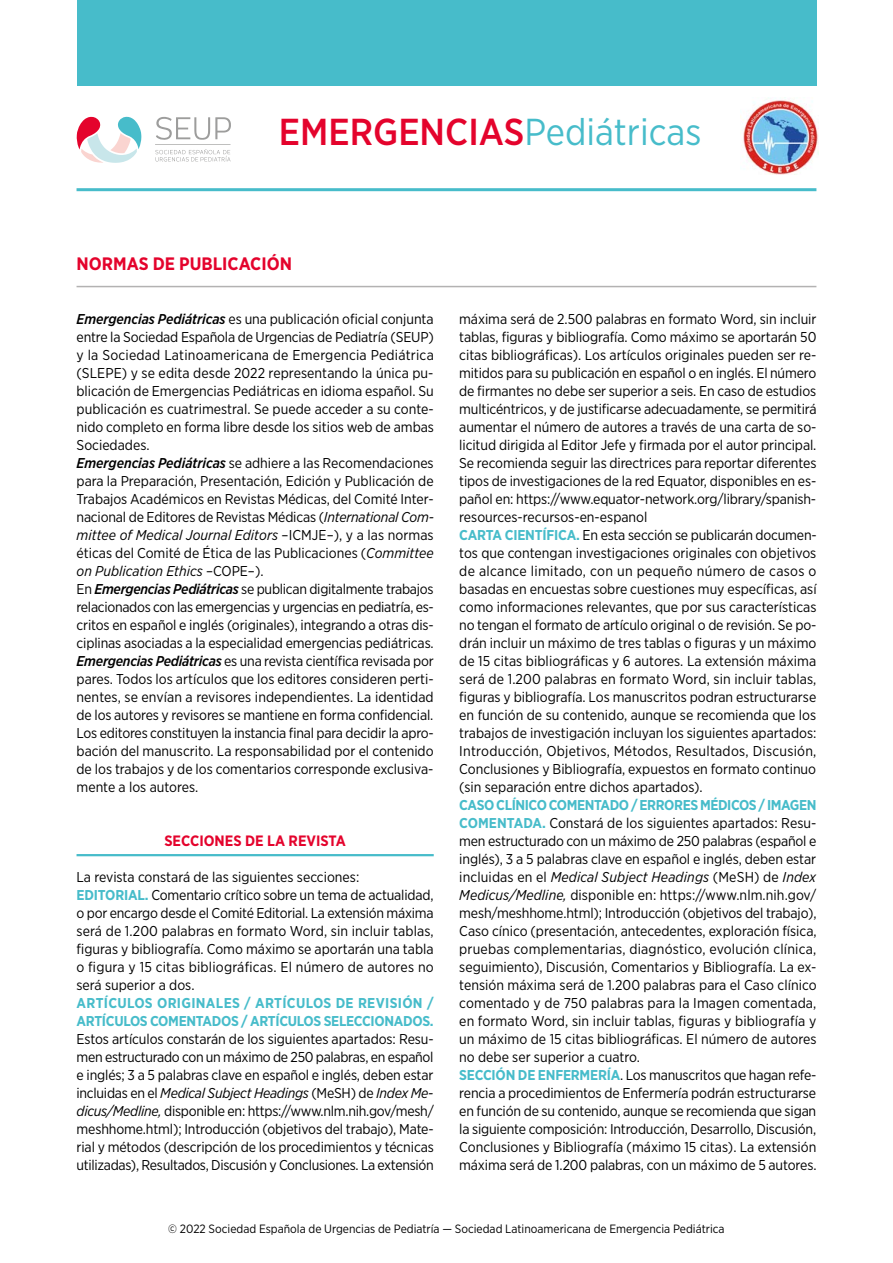
<style>
.page{position:relative;width:893px;height:1263px;background:#fff}
.page>*{position:absolute;margin:0;border:0;box-sizing:border-box;transform-origin:0 0}
.t1{font:500 37.5px "Gotham Narrow";color:#e4032c}
.t2{font:700 18px "Gotham Narrow";color:#e4032c}
.t3{font:700 15px "Gotham Narrow";color:#e4032c}
.t4{font:14.25px/18px "Gotham Narrow";letter-spacing:-.005em;color:#000}
.t5{font:700 14.25px/18px "Gotham Narrow";letter-spacing:-.02em;color:#47bcca}
.t6{font:12px "Gotham Narrow";color:#000}
.s1{font-weight:400;color:#47bcca}
.s2{font-weight:500;font-style:italic}
.s3{font-style:italic}
.s4{font-weight:700;color:#47bcca}
</style>
<div class="page">
<hr style="left:77px;top:188px;width:739px;height:3px;background:#47bcca">
<hr style="left:77px;top:286px;width:739px;height:1px;background:#b3b2b2">
<hr style="left:77px;top:854px;width:357px;height:2px;background:#47bcca">
<img style="left:743px;top:100px;width:76px;height:75px">
<svg style="left:77px;top:116px;width:64px;height:47px"></svg>
<svg style="left:155px;top:117px;width:76px;height:45px"></svg>
<div style="left:77px;top:0;width:739px;height:85px;background:#47bcca"></div>
<h1 class="t1" style="left:279px;top:108px;width:424px">EMERGENCIAS<span class="s1">Pediátricas</span></h1>
<p class="t2" style="left:77px;top:252px;width:217px">NORMAS DE PUBLICACIÓN</p>
<p class="t4" style="left:77px;top:310px;width:359px"><span class="s2">Emergencias Pediátricas</span> es una publicación oficial conjunta entre la Sociedad Española de Urgencias de Pediatría (SEUP) y la Sociedad Latinoamericana de Emergencia Pediátrica (SLEPE) y se edita desde 2022 representando la única pu&shy;blicación de Emergencias Pediátricas en idioma español. Su publicación es cuatrimestral. Se puede acceder a su conte&shy;nido completo en forma libre desde los sitios web de ambas Sociedades.<br><span class="s2">Emergencias Pediátricas</span> se adhiere a las Recomendaciones para la Preparación, Presentación, Edición y Publicación de Trabajos Académicos en Revistas Médicas, del Comité Inter&shy;nacional de Editores de Revistas Médicas (<span class="s3">International Com&shy;mittee of Medical Journal Editors</span> –ICMJE–), y a las normas éticas del Comité de Ética de las Publicaciones (<span class="s3">Committee on Publication Ethics</span> –COPE–).<br>En <span class="s2">Emergencias Pediátricas</span> se publican digitalmente trabajos relacionados con las emergencias y urgencias en pediatría, es&shy;critos en español e inglés (originales), integrando a otras dis&shy;ciplinas asociadas a la especialidad emergencias pediátricas.<br><span class="s2">Emergencias Pediátricas</span> es una revista científica revisada por pares. Todos los artículos que los editores consideren perti&shy;nentes, se envían a revisores independientes. La identidad de los autores y revisores se mantiene en forma confidencial.<br>Los editores constituyen la instancia final para decidir la apro&shy;bación del manuscrito. La responsabilidad por el contenido de los trabajos y de los comentarios corresponde exclusiva&shy;mente a los autores.</p>
<p class="t3" style="left:164px;top:831px;width:183px">SECCIONES DE LA REVISTA</p>
<p class="t4" style="left:77px;top:868px;width:359px">La revista constará de las siguientes secciones:<br><span class="s4">EDITORIAL.</span> Comentario crítico sobre un tema de actualidad, o por encargo desde el Comité Editorial. La extensión máxima será de 1.200 palabras en formato Word, sin incluir tablas, figuras y bibliografía. Como máximo se aportarán una tabla o figura y 15 citas bibliográficas. El número de autores no será superior a dos.</p>
<p class="t5" style="left:77px;top:994px;width:359px">ARTÍCULOS ORIGINALES / ARTÍCULOS DE REVISIÓN /<br>ARTÍCULOS COMENTADOS / ARTÍCULOS SELECCIONADOS.</p>
<p class="t4" style="left:77px;top:1030px;width:359px;text-align:justify">Estos artículos constarán de los siguientes apartados: Resu&shy;men estructurado con un máximo de 250 palabras, en español e inglés; 3 a 5 palabras clave en español e inglés, deben estar incluidas en el <span class="s3">Medical Subject Headings</span> (MeSH) de <span class="s3">Index Me&shy;dicus/Medline,</span> disponible en: https://www.nlm.nih.gov/mesh/ meshhome.html); Introducción (objetivos del trabajo), Mate&shy;rial y métodos (descripción de los procedimientos y técnicas utilizadas), Resultados, Discusión y Conclusiones. La extensión</p>
<p class="t4" style="left:459px;top:310px;width:359px">máxima será de 2.500 palabras en formato Word, sin incluir tablas, figuras y bibliografía. Como máximo se aportarán 50 citas bibliográficas). Los artículos originales pueden ser re&shy;mitidos para su publicación en español o en inglés. El número de firmantes no debe ser superior a seis. En caso de estudios multicéntricos, y de justificarse adecuadamente, se permitirá aumentar el número de autores a través de una carta de so&shy;licitud dirigida al Editor Jefe y firmada por el autor principal.<br>Se recomienda seguir las directrices para reportar diferentes tipos de investigaciones de la red Equator, disponibles en es&shy;pañol en: https://www.equator-network.org/library/spanish&shy;resources-recursos-en-espanol<br><span class="s4">CARTA CIENTÍFICA.</span> En esta sección se publicarán documen&shy;tos que contengan investigaciones originales con objetivos de alcance limitado, con un pequeño número de casos o basadas en encuestas sobre cuestiones muy específicas, así como informaciones relevantes, que por sus características no tengan el formato de artículo original o de revisión. Se po&shy;drán incluir un máximo de tres tablas o figuras y un máximo de 15 citas bibliográficas y 6 autores. La extensión máxima será de 1.200 palabras en formato Word, sin incluir tablas, figuras y bibliografía. Los manuscritos podran estructurarse en función de su contenido, aunque se recomienda que los trabajos de investigación incluyan los siguientes apartados:<br>Introducción, Objetivos, Métodos, Resultados, Discusión, Conclusiones y Bibliografía, expuestos en formato continuo (sin separación entre dichos apartados).</p>
<p class="t4" style="left:459px;top:796px;width:359px"><span class="s4">CASO CLÍNICO COMENTADO / ERRORES MÉDICOS / IMAGEN COMENTADA.</span> Constará de los siguientes apartados: Resu&shy;men estructurado con un máximo de 250 palabras (español e inglés), 3 a 5 palabras clave en español e inglés, deben estar incluidas en el <span class="s3">Medical Subject Headings</span> (MeSH) de <span class="s3">Index Medicus/Medline,</span> disponible en: https://www.nlm.nih.gov/ mesh/meshhome.html); Introducción (objetivos del trabajo), Caso cínico (presentación, antecedentes, exploración física, pruebas complementarias, diagnóstico, evolución clínica, seguimiento), Discusión, Comentarios y Bibliografía. La ex&shy;tensión máxima será de 1.200 palabras para el Caso clínico comentado y de 750 palabras para la Imagen comentada, en formato Word, sin incluir tablas, figuras y bibliografía y un máximo de 15 citas bibliográficas. El número de autores no debe ser superior a cuatro.<br><span class="s4">SECCIÓN DE ENFERMERÍA</span>. Los manuscritos que hagan refe&shy;rencia a procedimientos de Enfermería podrán estructurarse en función de su contenido, aunque se recomienda que sigan la siguiente composición: Introducción, Desarrollo, Discusión, Conclusiones y Bibliografía (máximo 15 citas). La extensión máxima será de 1.200 palabras, con un máximo de 5 autores.</p>
<p class="t6" style="left:168px;top:1221px;width:558px">© 2022 Sociedad Española de Urgencias de Pediatría — Sociedad Latinoamericana de Emergencia Pediátrica</p>
</div>
